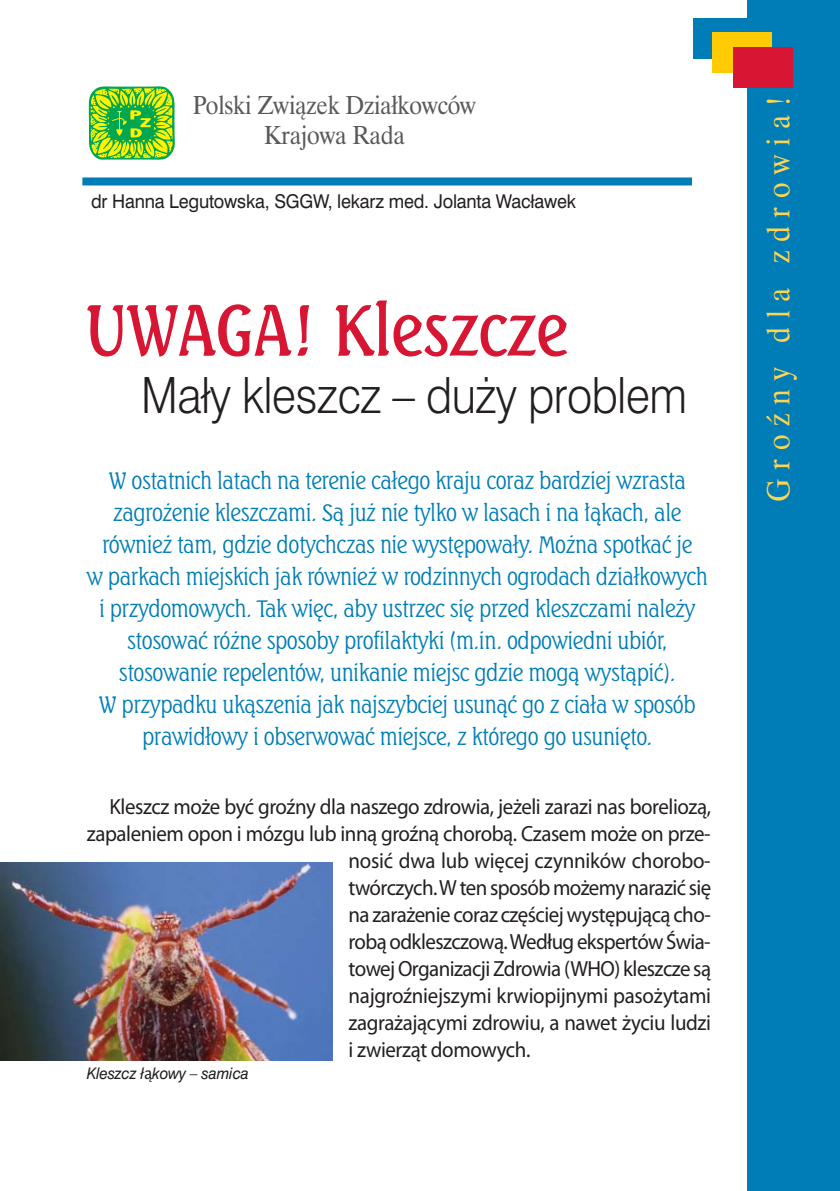
<style>
.page{position:relative;width:840px;height:1191px;background:#fff}
.page>*{position:absolute;margin:0;border:0;box-sizing:border-box;transform-origin:0 0}
.t1{font:500 70px "Seagull PL";letter-spacing:-.01em;color:#d71634;scale:.9 1}
.t2{font:300 50px "Swiss 721 PL";letter-spacing:-.01em;color:#231f20;scale:.9 1}
.t3{font:32px "Dutch 801 PL";letter-spacing:.3em;color:#ffd44f;scale:.9 1}
.t4{font:26px/30px "Dutch 801 PL";letter-spacing:-.01em;color:#58595b;text-align:center;scale:.9 1}
.t5{font:300 23px/32px "Seagull PL";letter-spacing:-.02em;color:#007db6;text-align:center;scale:.95 1}
.t6{font:22px "Myriad Pro";letter-spacing:-.02em;color:#231f20;scale:.95 1}
.t7{font:19px "Swiss 721 PL";letter-spacing:-.01em;color:#231f20;scale:.95 1}
.t8{font:italic 16px "Swiss 721 PL";letter-spacing:-.01em;color:#231f20;scale:.95 1}
.s1{font-family:"Lucida Grande";font-style:normal}
</style>
<div class="page">
<div style="left:747px;top:0;width:92px;height:1191px;background:#007db6"></div>
<div style="left:693px;top:18px;width:59px;height:41px;background:#007db6"></div>
<div style="left:712px;top:32px;width:59px;height:41px;background:#ffcb04"></div>
<div style="left:732px;top:47px;width:60px;height:41px;background:#d71634"></div>
<svg style="left:89px;top:86px;width:86px;height:74px;background:#76c937"></svg>
<div style="left:82px;top:177px;width:609px;height:8px;background:#007db6"></div>
<img style="left:0;top:862px;width:332px;height:199px">
<p class="t4" style="left:193px;top:93px;width:316px">Polski Zwiàzek Działkowców<br>Krajowa Rada</p>
<p class="t7" style="left:91px;top:194px;width:512px">dr Hanna Legutowska, SGGW, lekarz med. Jolanta Wacławek</p>
<h1 class="t1" style="left:85px;top:297px;width:538px">UWAGA! Kleszcze</h1>
<h2 class="t2" style="left:141px;top:371px;width:607px">Mały kleszcz – du˝y problem</h2>
<p class="t5" style="left:87px;top:467px;width:655px">W ostatnich latach na terenie całego kraju coraz bardziej wzrasta zagro˝enie kleszczami. Sà ju˝ nie tylko w lasach i na ∏àkach, ale równie˝ tam, gdzie dotychczas nie wyst´powały. Mo˝na spotkaç je<br>w parkach miejskich jak równie˝ w rodzinnych ogrodach działkowych i przydomowych. Tak wi´c, aby ustrzec si´ przed kleszczami nale˝y stosowaç ró˝ne sposoby profilaktyki (m.in. odpowiedni ubiór, stosowanie repelentów, unikanie miejsc gdzie mogà wystàpiç).<br>W przypadku ukàszenia jak najszybciej usunàç go z ciała w sposób prawidłowy i obserwowaç miejsce, z którego go usuni´to.</p>
<p class="t6" style="left:109px;top:798px;width:634px">Kleszcz mo że być groź ny dla na sze go zdro wia, je że li za ra zi nas bo re lio zą,</p>
<p class="t6" style="left:87px;top:825px;width:658px">za pa le niem opon i mó zgu lub in ną groź ną cho ro bą. Cza sem mo że on prze -</p>
<p class="t6" style="left:348px;top:852px;width:382px">no sić dwa lub wię cej czyn ni ków cho ro bo -</p>
<p class="t6" style="left:348px;top:879px;width:383px">twór czych. W ten spo sób mo że my na ra zić się</p>
<p class="t6" style="left:348px;top:906px;width:382px">na za ra że nie co raz czę ściej wy stę pu ją cą cho -</p>
<p class="t6" style="left:348px;top:933px;width:382px">ro bą od klesz czo wą. We dług eks per tów Świa -</p>
<p class="t6" style="left:348px;top:960px;width:383px">to wej Or ga ni za cji Zdro wia (WHO) klesz cze są</p>
<p class="t6" style="left:348px;top:987px;width:383px">naj groź niej szy mi krwio pij ny mi pa so ży ta mi</p>
<p class="t6" style="left:348px;top:1014px;width:383px">za gra ża ją cy mi zdro wiu, a na wet ży ciu lu dzi</p>
<p class="t6" style="left:348px;top:1041px;width:193px">i zwie rząt do mo wych.</p>
<p class="t8" style="left:87px;top:1067px;width:172px">Kleszcz ł<span class="s1">ą</span>kowy – samica</p>
<h3 class="t3" style="left:766px;top:502px;width:451px;rotate:-90deg">Groêny dla zdrowia!</h3>
</div>
